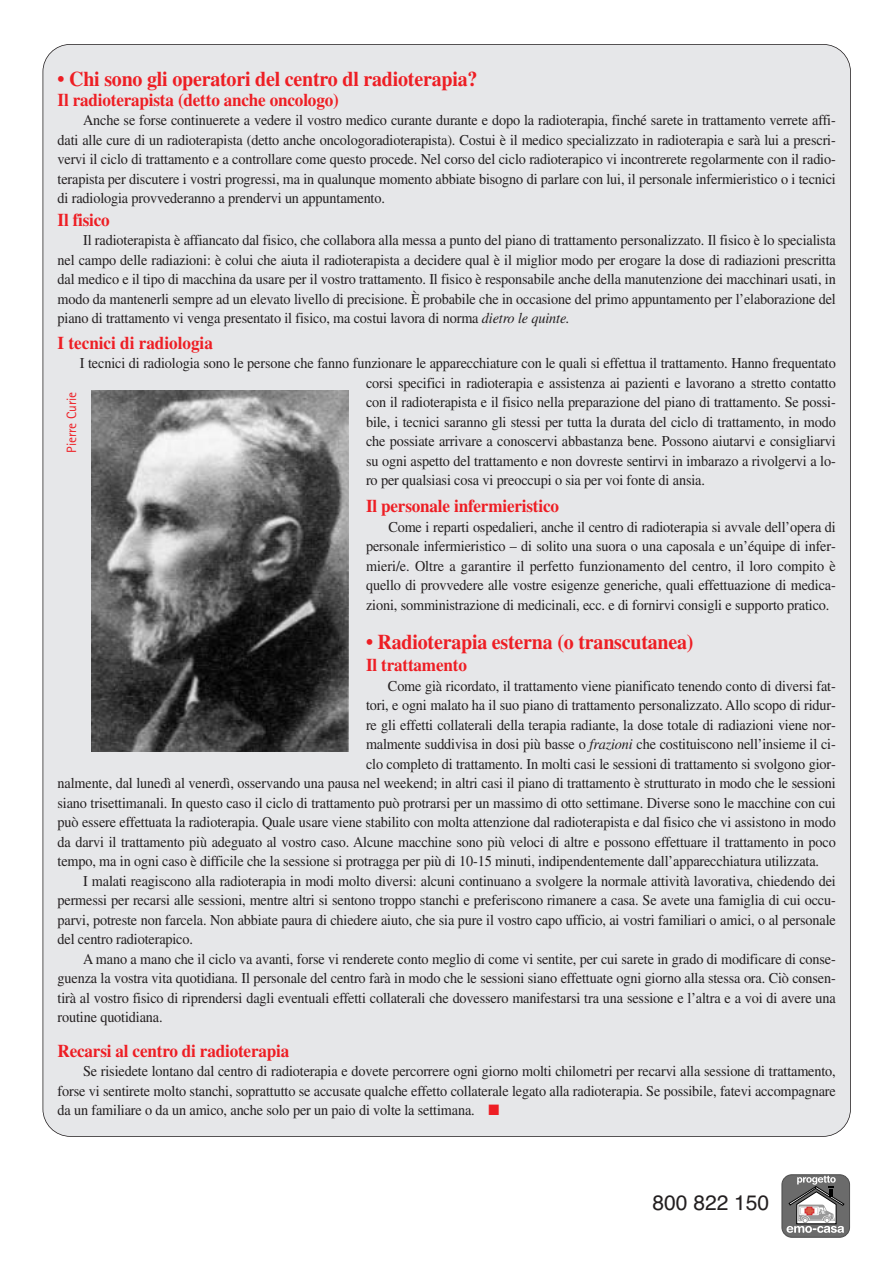
<style>
.page{position:relative;width:893px;height:1263px;background:#fff}
.page>*{position:absolute;margin:0;border:0;box-sizing:border-box;transform-origin:0 0}
.t1{font:700 21px "Times";letter-spacing:-.01em;color:#ee1e24;scale:.95 1}
.t2{font:21px "Helvetica";color:#231f20}
.t3{font:700 18px "Times";letter-spacing:-.01em;color:#ee1e24;scale:.95 1}
.t4{font:15px/19.5px "Times";letter-spacing:-.01em;color:#231f20;text-align:justify;scale:.95 1}
.t5{font:13.5px "Rotis Sans Serif";color:#ee1e24}
.s1{font-style:italic}
.s2{color:#ee1e24}
</style>
<div class="page">
<div style="left:43px;top:44px;width:807px;height:1092px;background:#e6e7e9;border-radius:27px"></div>
<div style="left:781px;top:1175px;width:68px;height:63px;background:#6b6b6b;border:1px solid #4d4d4d;border-radius:10px"></div>
<svg style="left:786px;top:1176px;width:58px;height:57px"></svg>
<img style="left:91px;top:390px;width:257px;height:362px">
<h1 class="t1" style="left:58px;top:72px;width:443px">• Chi sono gli operatori del centro dl radioterapia?</h1>
<p class="t3" style="left:58px;top:93px;width:297px">Il radioterapista (detto anche oncologo)</p>
<p class="t4" style="left:58px;top:112px;width:820px;text-indent:26px">Anche se forse continuerete a vedere il vostro medico curante durante e dopo la radioterapia, finché sarete in trattamento verrete affi&shy;dati alle cure di un radioterapista (detto anche oncologoradioterapista). Costui è il medico specializzato in radioterapia e sarà lui a prescri&shy;vervi il ciclo di trattamento e a controllare come questo procede. Nel corso del ciclo radioterapico vi incontrerete regolarmente con il radio&shy;terapista per discutere i vostri progressi, ma in qualunque momento abbiate bisogno di parlare con lui, il personale infermieristico o i tecnici di radiologia provvederanno a prendervi un appuntamento.</p>
<p class="t3" style="left:58px;top:213px;width:57px">Il fisico</p>
<p class="t4" style="left:58px;top:232px;width:820px;text-indent:26px">Il radioterapista è affiancato dal fisico, che collabora alla messa a punto del piano di trattamento personalizzato. Il fisico è lo specialista nel campo delle radiazioni: è colui che aiuta il radioterapista a decidere qual è il miglior modo per erogare la dose di radiazioni prescritta dal medico e il tipo di macchina da usare per il vostro trattamento. Il fisico è responsabile anche della manutenzione dei macchinari usati, in modo da mantenerli sempre ad un elevato livello di precisione. È probabile che in occasione del primo appuntamento per l’elaborazione del piano di trattamento vi venga presentato il fisico, ma costui lavora di norma <span class="s1">dietro le quinte.</span></p>
<p class="t3" style="left:58px;top:336px;width:165px">I tecnici di radiologia</p>
<p class="t4" style="left:366px;top:355px;width:496px;text-indent:-286px">I tecnici di radiologia sono le persone che fanno funzionare le apparecchiature con le quali si effettua il trattamento. Hanno frequentato corsi specifici in radioterapia e assistenza ai pazienti e lavorano a stretto contatto con il radioterapista e il fisico nella preparazione del piano di trattamento. Se possi&shy;bile, i tecnici saranno gli stessi per tutta la durata del ciclo di trattamento, in modo che possiate arrivare a conoscervi abbastanza bene. Possono aiutarvi e consigliarvi su ogni aspetto del trattamento e non dovreste sentirvi in imbarazo a rivolgervi a lo&shy;ro per qualsiasi cosa vi preoccupi o sia per voi fonte di ansia.</p>
<p class="t3" style="left:366px;top:500px;width:205px">Il personale infermieristico</p>
<p class="t4" style="left:366px;top:519px;width:496px;text-indent:22px">Come i reparti ospedalieri, anche il centro di radioterapia si avvale dell’opera di personale infermieristico – di solito una suora o una caposala e un’équipe di infer&shy;mieri/e. Oltre a garantire il perfetto funzionamento del centro, il loro compito è quello di provvedere alle vostre esigenze generiche, quali effettuazione di medica&shy;zioni, somministrazione di medicinali, ecc. e di fornirvi consigli e supporto pratico.</p>
<h1 class="t1" style="left:366px;top:634px;width:346px">• Radioterapia esterna (o transcutanea)</h1>
<p class="t3" style="left:366px;top:659px;width:108px">Il trattamento</p>
<p class="t4" style="left:388px;top:678px;width:473px">Come già ricordato, il trattamento viene pianificato tenendo conto di diversi fat-</p>
<p class="t4" style="left:366px;top:697px;width:496px">tori, e ogni malato ha il suo piano di trattamento personalizzato. Allo scopo di ridur-</p>
<p class="t4" style="left:366px;top:717px;width:496px">re gli effetti collaterali della terapia radiante, la dose totale di radiazioni viene nor-</p>
<p class="t4" style="left:366px;top:736px;width:496px">malmente suddivisa in dosi più basse o <span class="s1">frazioni</span> che costituiscono nell’insieme il ci-</p>
<p class="t4" style="left:366px;top:756px;width:496px">clo completo di trattamento. In molti casi le sessioni di trattamento si svolgono gior-</p>
<p class="t4" style="left:58px;top:775px;width:820px">nalmente, dal lunedì al venerdì, osservando una pausa nel weekend; in altri casi il piano di trattamento è strutturato in modo che le sessioni</p>
<p class="t4" style="left:58px;top:795px;width:820px">siano trisettimanali. In questo caso il ciclo di trattamento può protrarsi per un massimo di otto settimane. Diverse sono le macchine con cui</p>
<p class="t4" style="left:58px;top:814px;width:820px">può essere effettuata la radioterapia. Quale usare viene stabilito con molta attenzione dal radioterapista e dal fisico che vi assistono in modo</p>
<p class="t4" style="left:58px;top:834px;width:820px">da darvi il trattamento più adeguato al vostro caso. Alcune macchine sono più veloci di altre e possono effettuare il trattamento in poco</p>
<p class="t4" style="left:58px;top:853px;width:803px">tempo, ma in ogni caso è difficile che la sessione si protragga per più di 10-15 minuti, indipendentemente dall’apparecchiatura utilizzata.</p>
<p class="t4" style="left:83px;top:873px;width:793px">I malati reagiscono alla radioterapia in modi molto diversi: alcuni continuano a svolgere la normale attività lavorativa, chiedendo dei</p>
<p class="t4" style="left:58px;top:892px;width:820px">permessi per recarsi alle sessioni, mentre altri si sentono troppo stanchi e preferiscono rimanere a casa. Se avete una famiglia di cui occu-</p>
<p class="t4" style="left:58px;top:912px;width:820px">parvi, potreste non farcela. Non abbiate paura di chiedere aiuto, che sia pure il vostro capo ufficio, ai vostri familiari o amici, o al personale</p>
<p class="t4" style="left:58px;top:931px;width:144px">del centro radioterapico.</p>
<p class="t4" style="left:83px;top:951px;width:793px">A mano a mano che il ciclo va avanti, forse vi renderete conto meglio di come vi sentite, per cui sarete in grado di modificare di conse-</p>
<p class="t4" style="left:58px;top:970px;width:820px">guenza la vostra vita quotidiana. Il personale del centro farà in modo che le sessioni siano effettuate ogni giorno alla stessa ora. Ciò consen-</p>
<p class="t4" style="left:58px;top:990px;width:820px">tirà al vostro fisico di riprendersi dagli eventuali effetti collaterali che dovessero manifestarsi tra una sessione e l’altra e a voi di avere una</p>
<p class="t4" style="left:58px;top:1009px;width:112px">routine quotidiana.</p>
<p class="t3" style="left:58px;top:1044px;width:245px">Recarsi al centro di radioterapia</p>
<p class="t4" style="left:58px;top:1063px;width:820px;text-indent:26px">Se risiedete lontano dal centro di radioterapia e dovete percorrere ogni giorno molti chilometri per recarvi alla sessione di trattamento, forse vi sentirete molto stanchi, soprattutto se accusate qualche effetto collaterale legato alla radioterapia. Se possibile, fatevi accompagnare da un familiare o da un amico, anche solo per un paio di volte la settimana. <span class="s2">■</span></p>
<p class="t5" style="left:67px;top:453px;width:63px;rotate:-90deg">Pierre Curie</p>
<h1 class="t2" style="left:652px;top:1195px;width:118px">800 822 150</h1>
</div>
